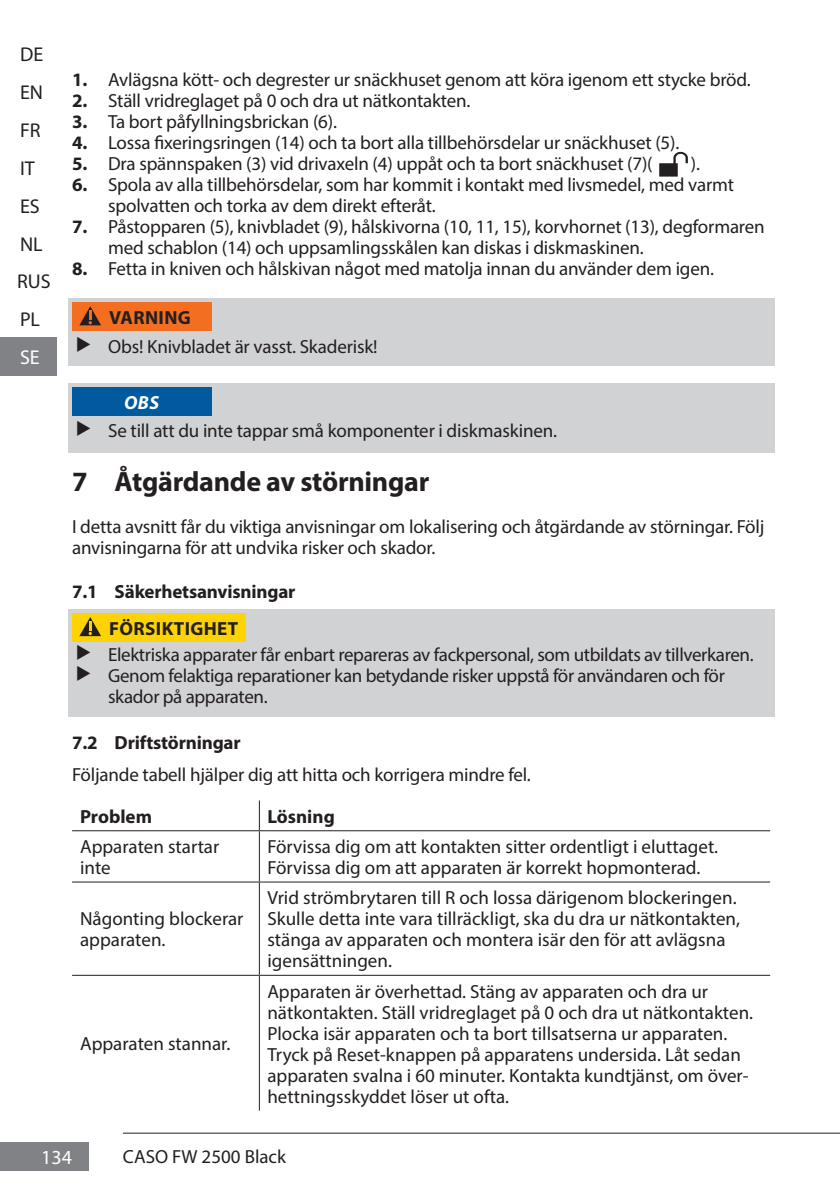
<style>
.page{position:relative;width:840px;height:1191px;background:#fff}
.page>*{position:absolute;margin:0;border:0;box-sizing:border-box;transform-origin:0 0}
.t1{font:700 28px "Myriad Pro";letter-spacing:-.01em;color:#231f20}
.t2{font:20px/38px "Myriad Pro";color:#231f20}
.t3{font:20px "Myriad Pro";color:#fff}
.t4{font:19px/21px "Myriad Pro";letter-spacing:-.01em;color:#231f20}
.t5{font:700 19px/36.6px "Myriad Pro";letter-spacing:-.01em;color:#231f20}
.t6{font:700 19px "Myriad Pro";letter-spacing:.02em;color:#231f20}
.t7{font:italic 700 19px "Myriad Pro";color:#fff}
.s1{font-weight:700}
</style>
<div class="page">
<div style="left:0;top:1141px;width:89px;height:29px;background:#808285"></div>
<hr style="left:123px;top:1132px;width:716px;height:1px;background:#231f20">
<div style="left:0;top:337px;width:57px;height:38px;background:#808285"></div>
<div style="left:68px;top:298px;width:705px;height:67px;background:#d1d2d4"></div>
<div style="left:72px;top:303px;width:139px;height:28px;background:#f36e21"></div>
<svg style="left:79px;top:306px;width:22px;height:19px"></svg>
<div style="left:68px;top:383px;width:705px;height:69px;background:#d1d2d4"></div>
<div style="left:72px;top:388px;width:139px;height:28px;background:#015a9d"></div>
<div style="left:68px;top:609px;width:705px;height:107px;background:#d1d2d4"></div>
<div style="left:72px;top:613px;width:173px;height:28px;background:#fed304"></div>
<svg style="left:79px;top:617px;width:22px;height:19px"></svg>
<hr style="left:259px;top:800px;width:1px;height:30px;background:#231f20">
<hr style="left:72px;top:830px;width:187px;height:1px;background:#231f20">
<hr style="left:259px;top:830px;width:510px;height:1px;background:#231f20">
<hr style="left:259px;top:831px;width:1px;height:50px;background:#231f20">
<hr style="left:72px;top:881px;width:187px;height:1px;background:#231f20">
<hr style="left:259px;top:881px;width:510px;height:1px;background:#231f20">
<hr style="left:259px;top:882px;width:1px;height:92px;background:#231f20">
<hr style="left:72px;top:974px;width:187px;height:1px;background:#231f20">
<hr style="left:259px;top:974px;width:510px;height:1px;background:#231f20">
<hr style="left:259px;top:975px;width:1px;height:135px;background:#231f20">
<svg style="left:659px;top:152px;width:28px;height:25px"></svg>
<p class="t2" style="left:20px;top:34px;width:25px">DE<br>EN<br>FR<br>IT</p>
<p class="t2" style="left:20px;top:186px;width:21px">ES</p>
<p class="t2" style="left:20px;top:224px;width:24px">NL</p>
<p class="t2" style="left:17px;top:262px;width:35px">RUS</p>
<p class="t2" style="left:20px;top:300px;width:22px">PL</p>
<p class="t3" style="left:20px;top:345px;width:21px">SE</p>
<p class="t4" style="left:72px;top:69px;width:680px"><span class="s1">1.</span> Avlägsna kött- och degrester ur snäckhuset genom att köra igenom ett stycke bröd.</p>
<p class="t4" style="left:72px;top:90px;width:400px"><span class="s1">2.</span> Ställ vridreglaget på 0 och dra ut nätkontakten.</p>
<p class="t4" style="left:72px;top:111px;width:266px"><span class="s1">3.</span> Ta bort påfyllningsbrickan (6).</p>
<p class="t4" style="left:72px;top:132px;width:608px"><span class="s1">4.</span> Lossa fixeringsringen (14) och ta bort alla tillbehörsdelar ur snäckhuset (5).</p>
<p class="t4" style="left:72px;top:153px;width:581px"><span class="s1">5.</span> Dra spännspaken (3) vid drivaxeln (4) uppåt och ta bort snäckhuset (7)(</p>
<p class="t4" style="left:690px;top:153px;width:11px">).</p>
<p class="t4" style="left:108px;top:174px;width:627px;text-indent:-36px"><span class="s1">6.</span> Spola av alla tillbehörsdelar, som har kommit i kontakt med livsmedel, med varmt spolvatten och torka av dem direkt efteråt.</p>
<p class="t4" style="left:108px;top:216px;width:657px;text-indent:-36px"><span class="s1">7.</span> Påstopparen (5), knivbladet (9), hålskivorna (10, 11, 15), korvhornet (13), degformaren med schablon (14) och uppsamlingsskålen kan diskas i diskmaskinen.</p>
<p class="t4" style="left:72px;top:258px;width:643px"><span class="s1">8.</span> Fetta in kniven och hålskivan något med matolja innan du använder dem igen.</p>
<p class="t6" style="left:109px;top:305px;width:83px">VARNING</p>
<p class="t4" style="left:108px;top:335px;width:271px">Obs! Knivbladet är vasst. Skaderisk!</p>
<p class="t7" style="left:124px;top:390px;width:36px">OBS</p>
<p class="t4" style="left:108px;top:419px;width:450px">Se till att du inte tappar små komponenter i diskmaskinen.</p>
<h1 class="t1" style="left:72px;top:463px;width:358px">7 Åtgärdande av störningar</h1>
<p class="t4" style="left:72px;top:516px;width:693px">I detta avsnitt får du viktiga anvisningar om lokalisering och åtgärdande av störningar. Följ anvisningarna för att undvika risker och skador.</p>
<p class="t5" style="left:109px;top:573px;width:188px;text-indent:-37px">7.1 Säkerhetsanvisningar<br>FÖRSIKTIGHET</p>
<p class="t4" style="left:108px;top:644px;width:646px">Elektriska apparater får enbart repareras av fackpersonal, som utbildats av tillverkaren.<br>Genom felaktiga reparationer kan betydande risker uppstå för användaren och för skador på apparaten.</p>
<p class="t5" style="left:72px;top:723px;width:170px">7.2 Driftstörningar</p>
<p class="t4" style="left:72px;top:764px;width:460px">Följande tabell hjälper dig att hitta och korrigera mindre fel.</p>
<p class="t5" style="left:80px;top:797px;width:73px">Problem</p>
<p class="t5" style="left:267px;top:797px;width:69px">Lösning</p>
<p class="t4" style="left:80px;top:836px;width:141px">Apparaten startar inte</p>
<p class="t4" style="left:267px;top:836px;width:452px">Förvissa dig om att kontakten sitter ordentligt i eluttaget.<br>Förvissa dig om att apparaten är korrekt hopmonterad.</p>
<p class="t4" style="left:80px;top:908px;width:165px">Någonting blockerar apparaten.</p>
<p class="t4" style="left:267px;top:887px;width:474px">Vrid strömbrytaren till R och lossa därigenom blockeringen.<br>Skulle detta inte vara tillräckligt, ska du dra ur nätkontakten, stänga av apparaten och montera isär den för att avlägsna igensättningen.</p>
<p class="t4" style="left:80px;top:1032px;width:152px">Apparaten stannar.</p>
<p class="t4" style="left:267px;top:980px;width:487px">Apparaten är överhettad. Stäng av apparaten och dra ur nätkontakten. Ställ vridreglaget på 0 och dra ut nätkontakten.<br>Plocka isär apparaten och ta bort tillsatserna ur apparaten.<br>Tryck på Reset-knappen på apparatens undersida. Låt sedan apparaten svalna i 60 minuter. Kontakta kundtjänst, om över&shy;hettningsskyddet löser ut ofta.</p>
<p class="t3" style="left:41px;top:1144px;width:32px">134</p>
<p class="t4" style="left:123px;top:1145px;width:164px">CASO FW 2500 Black</p>
</div>
